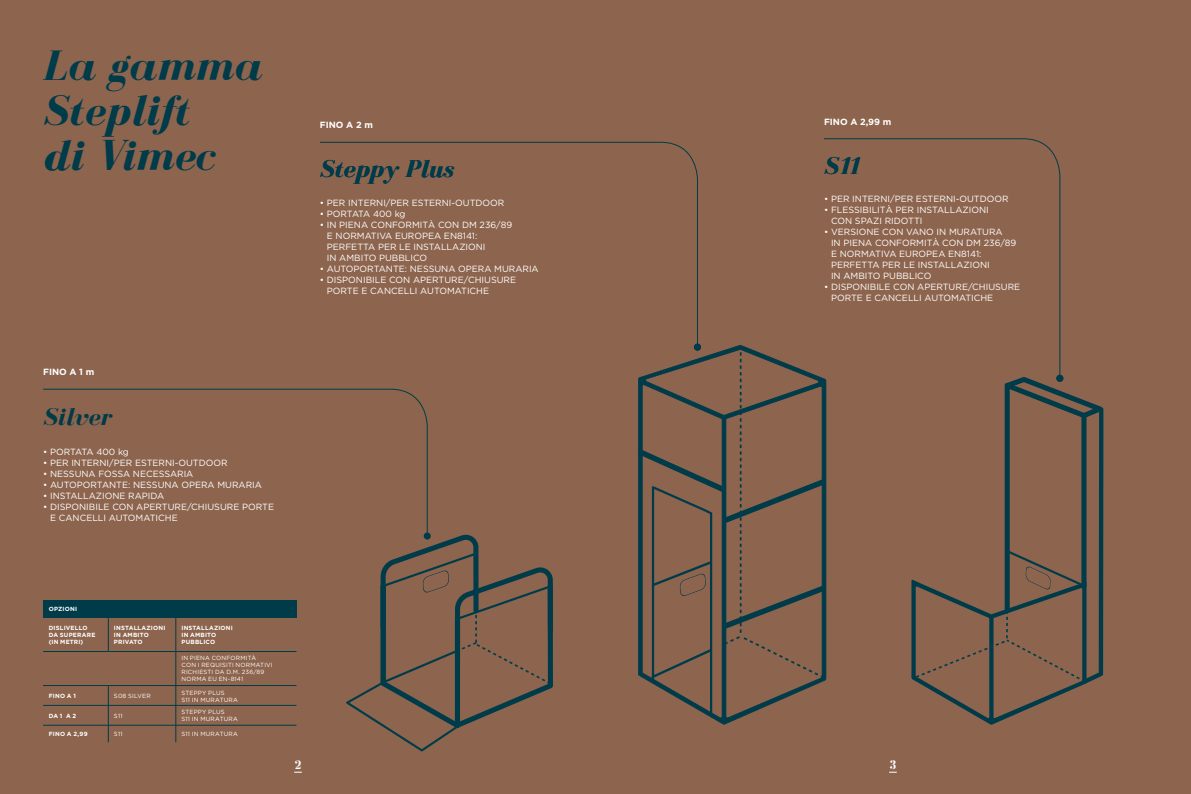
<style>
.page{position:relative;width:1191px;height:794px;background:#8d644d}
.page>*{position:absolute;margin:0;border:0;box-sizing:border-box;transform-origin:0 0}
.t1{font:italic 700 43.9px/44.6px "Bodoni FLF";color:#003b4a}
.t2{font:italic 700 25px "Bodoni FLF";color:#003b4a}
.t3{font:700 13px "Bodoni FLF";color:#fff}
.t4{font:9px/11px "Gotham HTF";color:#fff}
.t5{font:700 9px "Gotham HTF";color:#fff}
.t6{font:6px/7px "Gotham HTF";letter-spacing:.035em;color:#fff}
.t7{font:700 6px/7px "Gotham HTF";letter-spacing:.03em;color:#fff}
</style>
<div class="page">
<div style="left:43px;top:600px;width:253px;height:17px;background:#003b4a"></div>
<hr style="left:108px;top:617px;width:1px;height:34px;background:#003b4a">
<hr style="left:175px;top:617px;width:1px;height:34px;background:#003b4a">
<hr style="left:175px;top:652px;width:1px;height:33px;background:#003b4a">
<svg style="left:108px;top:686px;width:1px;height:56px"></svg>
<svg style="left:175px;top:686px;width:1px;height:56px"></svg>
<hr style="left:43px;top:651px;width:65px;height:1px;background:#003b4a">
<hr style="left:108px;top:651px;width:68px;height:1px;background:#003b4a">
<hr style="left:176px;top:651px;width:120px;height:1px;background:#003b4a">
<svg style="left:346px;top:534px;width:207px;height:217px"></svg>
<svg style="left:709px;top:345px;width:117px;height:379px"></svg>
<svg style="left:638px;top:346px;width:187px;height:370px"></svg>
<svg style="left:911px;top:377px;width:192px;height:347px"></svg>
<svg style="left:319px;top:141px;width:379px;height:207px"></svg>
<svg style="left:823px;top:138px;width:237px;height:241px"></svg>
<div style="left:424px;top:532px;width:7px;height:7px;background:#003b4a;border-radius:50%"></div>
<svg style="left:43px;top:388px;width:385px;height:149px"></svg>
<hr style="left:43px;top:685px;width:65px;height:1px;background:#003b4a">
<hr style="left:108px;top:685px;width:68px;height:1px;background:#003b4a">
<hr style="left:176px;top:685px;width:120px;height:1px;background:#003b4a">
<hr style="left:43px;top:705px;width:65px;height:1px;background:#003b4a">
<hr style="left:108px;top:705px;width:68px;height:1px;background:#003b4a">
<hr style="left:176px;top:705px;width:120px;height:1px;background:#003b4a">
<hr style="left:43px;top:725px;width:65px;height:1px;background:#003b4a">
<hr style="left:108px;top:725px;width:68px;height:1px;background:#003b4a">
<hr style="left:176px;top:725px;width:120px;height:1px;background:#003b4a">
<div style="left:694px;top:343px;width:7px;height:8px;background:#003b4a;border-radius:50%"></div>
<div style="left:1056px;top:375px;width:7px;height:7px;background:#003b4a;border-radius:50%"></div>
<h1 class="t1" style="left:43px;top:49px;width:220px">La gamma<br>Steplift<br>di Vimec</h1>
<p class="t5" style="left:43px;top:367px;width:53px">FINO A 1 m</p>
<h2 class="t2" style="left:43px;top:407px;width:70px">Silver</h2>
<p class="t4" style="left:43px;top:446px;width:87px">• PORTATA 400 kg</p>
<p class="t4" style="left:43px;top:457px;width:186px">• PER INTERNI/PER ESTERNI-OUTDOOR</p>
<p class="t4" style="left:43px;top:468px;width:152px">• NESSUNA FOSSA NECESSARIA</p>
<p class="t4" style="left:43px;top:479px;width:220px">• AUTOPORTANTE: NESSUNA OPERA MURARIA</p>
<p class="t4" style="left:43px;top:490px;width:123px">• INSTALLAZIONE RAPIDA</p>
<p class="t4" style="left:50px;top:501px;width:225px;text-indent:-7px">• DISPONIBILE CON APERTURE/CHIUSURE PORTE<br>E CANCELLI AUTOMATICHE</p>
<p class="t5" style="left:320px;top:120px;width:55px">FINO A 2 m</p>
<p class="t5" style="left:824px;top:116px;width:69px">FINO A 2,99 m</p>
<h2 class="t2" style="left:320px;top:160px;width:135px">Steppy Plus</h2>
<h2 class="t2" style="left:824px;top:156px;width:40px">S11</h2>
<p class="t4" style="left:320px;top:197px;width:186px">• PER INTERNI/PER ESTERNI-OUTDOOR</p>
<p class="t4" style="left:320px;top:208px;width:87px">• PORTATA 400 kg</p>
<p class="t4" style="left:327px;top:219px;width:187px;text-indent:-7px">• IN PIENA CONFORMITÀ CON DM 236/89<br>E NORMATIVA EUROPEA EN8141:<br>PERFETTA PER LE INSTALLAZIONI<br>IN AMBITO PUBBLICO</p>
<p class="t4" style="left:320px;top:263px;width:220px">• AUTOPORTANTE: NESSUNA OPERA MURARIA</p>
<p class="t4" style="left:327px;top:274px;width:191px;text-indent:-7px">• DISPONIBILE CON APERTURE/CHIUSURE<br>PORTE E CANCELLI AUTOMATICHE</p>
<p class="t4" style="left:824px;top:193px;width:186px">• PER INTERNI/PER ESTERNI-OUTDOOR</p>
<p class="t4" style="left:831px;top:204px;width:159px;text-indent:-7px">• FLESSIBILITÀ PER INSTALLAZIONI<br>CON SPAZI RIDOTTI</p>
<p class="t4" style="left:831px;top:226px;width:187px;text-indent:-7px">• VERSIONE CON VANO IN MURATURA<br>IN PIENA CONFORMITÀ CON DM 236/89<br>E NORMATIVA EUROPEA EN8141:<br>PERFETTA PER LE INSTALLAZIONI<br>IN AMBITO PUBBLICO</p>
<p class="t4" style="left:831px;top:281px;width:191px;text-indent:-7px">• DISPONIBILE CON APERTURE/CHIUSURE<br>PORTE E CANCELLI AUTOMATICHE</p>
<p class="t7" style="left:49px;top:605px;width:30px">OPZIONI</p>
<p class="t7" style="left:49px;top:624px;width:48px">DISLIVELLO<br>DA SUPERARE (IN METRI)</p>
<p class="t7" style="left:114px;top:624px;width:53px">INSTALLAZIONI<br>IN AMBITO<br>PRIVATO</p>
<p class="t7" style="left:181px;top:624px;width:53px">INSTALLAZIONI<br>IN AMBITO<br>PUBBLICO</p>
<p class="t6" style="left:181px;top:654px;width:93px">IN PIENA CONFORMITÀ<br>CON I REQUISITI NORMATIVI<br>RICHIESTI DA D.M. 236/89<br>NORMA EU EN-8141</p>
<p class="t7" style="left:49px;top:692px;width:29px">FINO A 1</p>
<p class="t6" style="left:114px;top:692px;width:38px">S08 SILVER</p>
<p class="t6" style="left:181px;top:689px;width:58px">STEPPY PLUS<br>S11 IN MURATURA</p>
<p class="t7" style="left:49px;top:712px;width:29px">DA 1 A 2</p>
<p class="t6" style="left:114px;top:712px;width:10px">S11</p>
<p class="t6" style="left:181px;top:708px;width:58px">STEPPY PLUS<br>S11 IN MURATURA</p>
<p class="t7" style="left:49px;top:730px;width:40px">FINO A 2,99</p>
<p class="t6" style="left:114px;top:730px;width:10px">S11</p>
<p class="t6" style="left:181px;top:730px;width:58px">S11 IN MURATURA</p>
<h3 class="t3" style="left:294px;top:757px;width:9px">2</h3>
<h3 class="t3" style="left:889px;top:757px;width:9px">3</h3>
</div>
